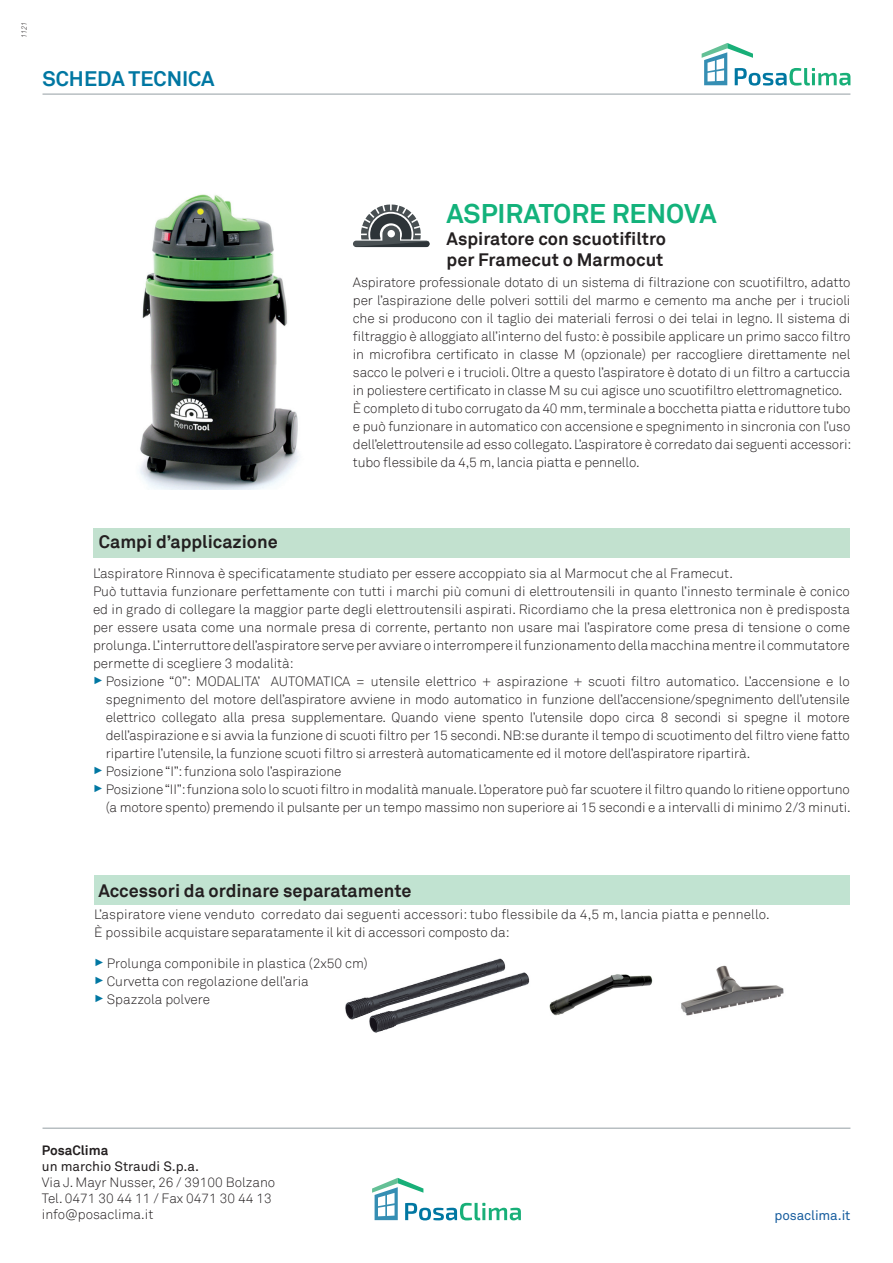
<style>
.page{position:relative;width:893px;height:1263px;background:#fff}
.page>*{position:absolute;margin:0;border:0;box-sizing:border-box;transform-origin:0 0}
.t1{font:700 27px "Akkurat";color:#13b27b}
.TABULAZIONI{font:700 21px "Akkurat";color:#0077a2}
.t2{font:700 18px/21.6px "Akkurat";color:#231f20}
.descrizione_prodotto{font:300 13.5px/18px "Akkurat";letter-spacing:-.01em;color:#231f20;text-align:justify}
.descrizione_prodotto-2{font:300 13.5px "Akkurat";letter-spacing:.01em;color:#231f20}
.t3{font:13.5px "Akkurat";color:#231f20}
.t4{font:13.5px "Akkurat";letter-spacing:-.01em;color:#175d9e}
.t5{font:700 13.5px "Akkurat";color:#231f20}
.t6{font:italic 300 7.5px "Akkurat";color:#231f20}
.s1{font-family:"Arial";font-weight:400;font-size:10.5px;color:#0077a2}
</style>
<div class="page">
<hr style="left:43px;top:1127px;width:807px;height:2px;background:#a0a9ad">
<svg style="left:372px;top:1178px;width:149px;height:42px"></svg>
<div style="left:93px;top:529px;width:757px;height:29px;background:#c2e1cf"></div>
<svg style="left:702px;top:43px;width:148px;height:43px"></svg>
<hr style="left:43px;top:94px;width:807px;height:1px;background:#a0a9ad">
<svg style="left:353px;top:204px;width:76px;height:43px"></svg>
<img style="left:140px;top:194px;width:159px;height:295px">
<img style="left:345px;top:1000px;width:9px;height:20px">
<img style="left:354px;top:958px;width:176px;height:75px">
<div style="left:94px;top:875px;width:756px;height:30px;background:#c1e3d1"></div>
<img style="left:681px;top:965px;width:103px;height:51px">
<img style="left:549px;top:974px;width:104px;height:42px">
<p class="t6" style="left:20px;top:38px;width:18px;rotate:-90deg">1121</p>
<p class="TABULAZIONI" style="left:43px;top:65px;width:174px">SCHEDA TECNICA</p>
<p class="t1" style="left:446px;top:196px;width:272px">ASPIRATORE RENOVA</p>
<p class="t2" style="left:446px;top:228px;width:221px">Aspiratore con scuotifiltro per Framecut o Marmocut</p>
<p class="t2" style="left:99px;top:531px;width:180px">Campi d’applicazione</p>
<p class="descrizione_prodotto" style="left:353px;top:273px;width:499px">Aspiratore professionale dotato di un sistema di filtrazione con scuotifiltro, adatto per l’aspirazione delle polveri sottili del marmo e cemento ma anche per i trucioli che si producono con il taglio dei materiali ferrosi o dei telai in legno. Il sistema di filtraggio è alloggiato all’interno del fusto: è possibile applicare un primo sacco filtro in microfibra certificato in classe M (opzionale) per raccogliere direttamente nel sacco le polveri e i trucioli. Oltre a questo l’aspiratore è dotato di un filtro a cartuccia in poliestere certificato in classe M su cui agisce uno scuotifiltro elettromagnetico.</p>
<p class="descrizione_prodotto" style="left:353px;top:399px;width:500px">È completo di tubo corrugato da 40 mm, terminale a bocchetta piatta e riduttore tubo e può funzionare in automatico con accensione e spegnimento in sincronia con l’uso dell’elettroutensile ad esso collegato. L’aspiratore è corredato dai seguenti accessori: tubo flessibile da 4,5 m, lancia piatta e pennello.</p>
<p class="descrizione_prodotto" style="left:93px;top:564px;width:641px">L’aspiratore Rinnova è specificatamente studiato per essere accoppiato sia al Marmocut che al Framecut.</p>
<p class="descrizione_prodotto" style="left:93px;top:582px;width:758px">Può tuttavia funzionare perfettamente con tutti i marchi più comuni di elettroutensili in quanto l’innesto terminale è conico ed in grado di collegare la maggior parte degli elettroutensili aspirati. Ricordiamo che la presa elettronica non è predisposta per essere usata come una normale presa di corrente, pertanto non usare mai l’aspiratore come presa di tensione o come prolunga. L’interruttore dell’aspiratore serve per avviare o interrompere il funzionamento della macchina mentre il commutatore permette di scegliere 3 modalità:</p>
<p class="descrizione_prodotto" style="left:106px;top:672px;width:746px;text-indent:-13px"><span class="s1">►</span> Posizione “0”: MODALITA’ AUTOMATICA = utensile elettrico + aspirazione + scuoti filtro automatico. L’accensione e lo spegnimento del motore dell’aspiratore avviene in modo automatico in funzione dell’accensione/spegnimento dell’utensile elettrico collegato alla presa supplementare. Quando viene spento l’utensile dopo circa 8 secondi si spegne il motore dell’aspirazione e si avvia la funzione di scuoti filtro per 15 secondi. NB:se durante il tempo di scuotimento del filtro viene fatto ripartire l’utensile, la funzione scuoti filtro si arresterà automaticamente ed il motore dell’aspiratore ripartirà.</p>
<p class="descrizione_prodotto" style="left:93px;top:762px;width:250px"><span class="s1">►</span> Posizione “I”: funziona solo l’aspirazione</p>
<p class="descrizione_prodotto" style="left:93px;top:780px;width:759px;text-align:right"><span class="s1">►</span> Posizione “II”: funziona solo lo scuoti filtro in modalità manuale. L’operatore può far scuotere il filtro quando lo ritiene opportuno (a motore spento) premendo il pulsante per un tempo massimo non superiore ai 15 secondi e a intervalli di minimo 2/3 minuti.</p>
<p class="t2" style="left:98px;top:880px;width:315px">Accessori da ordinare separatamente</p>
<p class="descrizione_prodotto-2" style="left:94px;top:906px;width:677px">L’aspiratore viene venduto corredato dai seguenti accessori: tubo flessibile da 4,5 m, lancia piatta e pennello.</p>
<p class="descrizione_prodotto" style="left:94px;top:923px;width:417px">È possibile acquistare separatamente il kit di accessori composto da:</p>
<p class="descrizione_prodotto" style="left:94px;top:954px;width:275px"><span class="s1">►</span> Prolunga componibile in plastica (2x50 cm)</p>
<p class="descrizione_prodotto" style="left:94px;top:972px;width:216px"><span class="s1">►</span> Curvetta con regolazione dell’aria</p>
<p class="descrizione_prodotto" style="left:94px;top:990px;width:118px"><span class="s1">►</span> Spazzola polvere</p>
<p class="t5" style="left:42px;top:1141px;width:68px">PosaClima</p>
<p class="t3" style="left:42px;top:1158px;width:159px">un marchio Straudi S.p.a.</p>
<p class="descrizione_prodotto" style="left:42px;top:1173px;width:235px">Via J. Mayr Nusser, 26 / 39100 Bolzano</p>
<p class="descrizione_prodotto" style="left:42px;top:1190px;width:231px">Tel. 0471 30 44 11 / Fax 0471 30 44 13</p>
<p class="descrizione_prodotto" style="left:42px;top:1206px;width:113px">info@posaclima.it</p>
<p class="t4" style="left:774px;top:1207px;width:77px">posaclima.it</p>
</div>
